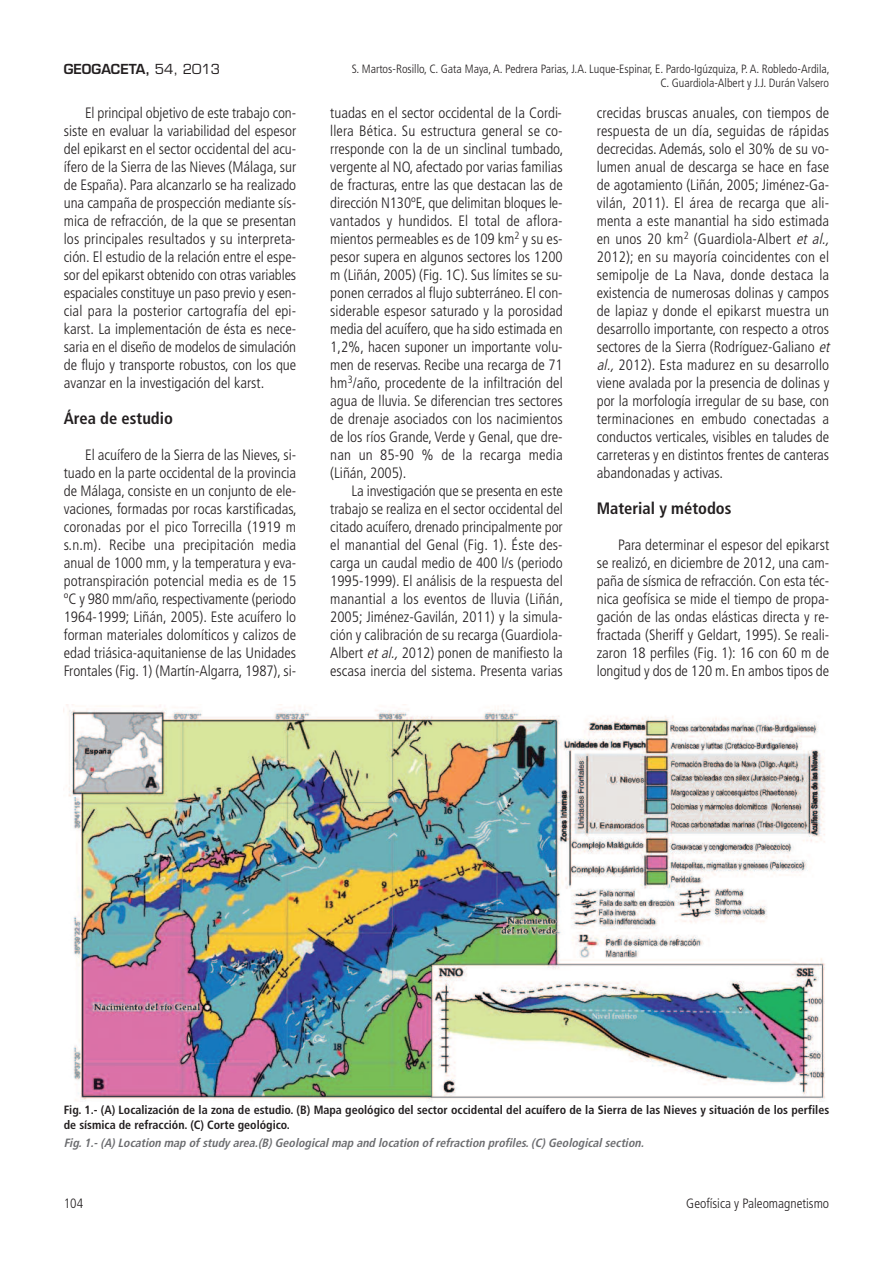
<style>
.page{position:relative;width:893px;height:1263px;background:#fff}
.page>*{position:absolute;margin:0;border:0;box-sizing:border-box;transform-origin:0 0}
.t1{font:700 condensed 16.5px "Frutiger";color:#231f20}
.t2{font:300 condensed 15px/18px "Frutiger";color:#231f20;text-align:justify}
.t3{font:300 condensed 13.5px "Frutiger";color:#231f20}
.t4{font:600 13.5px "Eurostile";color:#231f20}
.t5{font:700 condensed 12px/14.2px "Frutiger";color:#231f20}
.t6{font:300 condensed 12px/14.4px "Frutiger";color:#231f20;text-align:right}
.t7{font:italic 700 condensed 12px "Frutiger";color:#6c6d70}
.s1{font-weight:400}
.s2{font-style:italic}
</style>
<div class="page">
<img style="left:66px;top:704px;width:759px;height:398px">
<p class="t4" style="left:64px;top:64px;width:158px">GEOGACETA, <span class="s1">54, 2013</span></p>
<p class="t2" style="left:64px;top:105px;width:234px;text-indent:21px">El principal objetivo de este trabajo con&shy;siste en evaluar la variabilidad del espesor del epikarst en el sector occidental del acu&shy;ífero de la Sierra de las Nieves (Málaga, sur de España). Para alcanzarlo se ha realizado una campaña de prospección mediante sís&shy;mica de refracción, de la que se presentan los principales resultados y su interpreta&shy;ción. El estudio de la relación entre el espe&shy;sor del epikarst obtenido con otras variables espaciales constituye un paso previo y esen&shy;cial para la posterior cartografía del epi&shy;karst. La implementación de ésta es nece&shy;saria en el diseño de modelos de simulación de flujo y transporte robustos, con los que avanzar en la investigación del karst.</p>
<p class="t1" style="left:64px;top:411px;width:111px">Área de estudio</p>
<p class="t2" style="left:64px;top:447px;width:234px;text-indent:21px">El acuífero de la Sierra de las Nieves, si&shy;tuado en la parte occidental de la provincia de Málaga, consiste en un conjunto de ele&shy;vaciones, formadas por rocas karstificadas, coronadas por el pico Torrecilla (1919 m s.n.m). Recibe una precipitación media anual de 1000 mm, y la temperatura y eva&shy;potranspiración potencial media es de 15 ºC y 980 mm/año, respectivamente (periodo 1964-1999; Liñán, 2005). Este acuífero lo forman materiales dolomíticos y calizos de edad triásica-aquitaniense de las Unidades Frontales (Fig. 1) (Martín-Algarra, 1987), si-</p>
<p class="t6" style="left:352px;top:62px;width:479px">S. Martos-Rosillo, C. Gata Maya, A. Pedrera Parias, J.A. Luque-Espinar, E. Pardo-Igúzquiza, P. A. Robledo-Ardila,<br>C. Guardiola-Albert y J.J. Durán Valsero</p>
<p class="t2" style="left:330px;top:105px;width:235px">tuadas en el sector occidental de la Cordi&shy;llera Bética. Su estructura general se co&shy;rresponde con la de un sinclinal tumbado, vergente al NO, afectado por varias familias de fracturas, entre las que destacan las de dirección N130ºE, que delimitan bloques le&shy;vantados y hundidos. El total de aflora&shy;mientos permeables es de 109 km<sup>2</sup> y su es&shy;pesor supera en algunos sectores los 1200 m (Liñán, 2005) (Fig. 1C). Sus límites se su&shy;ponen cerrados al flujo subterráneo. El con&shy;siderable espesor saturado y la porosidad media del acuífero, que ha sido estimada en 1,2%, hacen suponer un importante volu&shy;men de reservas. Recibe una recarga de 71 hm<sup>3</sup>/año, procedente de la infiltración del agua de lluvia. Se diferencian tres sectores de drenaje asociados con los nacimientos de los ríos Grande, Verde y Genal, que dre&shy;nan un 85-90 % de la recarga media (Liñán, 2005).</p>
<p class="t2" style="left:330px;top:483px;width:234px;text-indent:21px">La investigación que se presenta en este trabajo se realiza en el sector occidental del citado acuífero, drenado principalmente por el manantial del Genal (Fig. 1). Éste des&shy;carga un caudal medio de 400 l/s (periodo 1995-1999). El análisis de la respuesta del manantial a los eventos de lluvia (Liñán, 2005; Jiménez-Gavilán, 2011) y la simula&shy;ción y calibración de su recarga (Guardiola-Albert <span class="s2">etal.,</span>2012) ponen de manifiesto la escasa inercia del sistema. Presenta varias</p>
<p class="t2" style="left:597px;top:105px;width:237px;text-align:left">crecidas bruscas anuales, con tiempos de respuesta de un día, seguidas de rápidas decrecidas. Además, solo el 30% de su vo&shy;lumen anual de descarga se hace en fase de agotamiento (Liñán, 2005; Jiménez-Ga&shy;vilán, 2011). El área de recarga que ali&shy;menta a este manantial ha sido estimada en unos 20 km<sup>2</sup> (Guardiola-Albert <span class="s2">et al., </span>2012); en su mayoría coincidentes con el semipolje de La Nava, donde destaca la existencia de numerosas dolinas y campos de lapiaz y donde el epikarst muestra un desarrollo importante, con respecto a otros sectores de la Sierra (Rodríguez-Galiano <span class="s2">et al.,</span>2012). Esta madurez en su desarrollo viene avalada por la presencia de dolinas y por la morfología irregular de su base, con terminaciones en embudo conectadas a conductos verticales, visibles en taludes de carreteras y en distintos frentes de canteras abandonadas y activas.</p>
<p class="t1" style="left:597px;top:501px;width:136px">Material y métodos</p>
<p class="t2" style="left:597px;top:537px;width:234px;text-indent:21px">Para determinar el espesor del epikarst se realizó, en diciembre de 2012, una cam&shy;paña de sísmica de refracción. Con esta téc&shy;nica geofísica se mide el tiempo de propa&shy;gación de las ondas elásticas directa y re&shy;fractada (Sheriff y Geldart, 1995). Se reali&shy;zaron 18 perfiles (Fig. 1): 16 con 60 m de longitud y dos de 120 m. En ambos tipos de</p>
<p class="t5" style="left:64px;top:1104px;width:767px">Fig. 1.- (A) Localización de la zona de estudio. (B) Mapa geológico del sector occidental del acuífero de la Sierra de las Nieves y situación de los perfiles de sísmica de refracción. (C) Corte geológico.</p>
<p class="t7" style="left:64px;top:1138px;width:584px">Fig. 1.- (A) Location map of study area.(B) Geological map and location of refraction profiles. (C) Geological section.</p>
<p class="t3" style="left:64px;top:1198px;width:21px">104</p>
<p class="t3" style="left:686px;top:1198px;width:144px">Geofísica y Paleomagnetismo</p>
</div>
